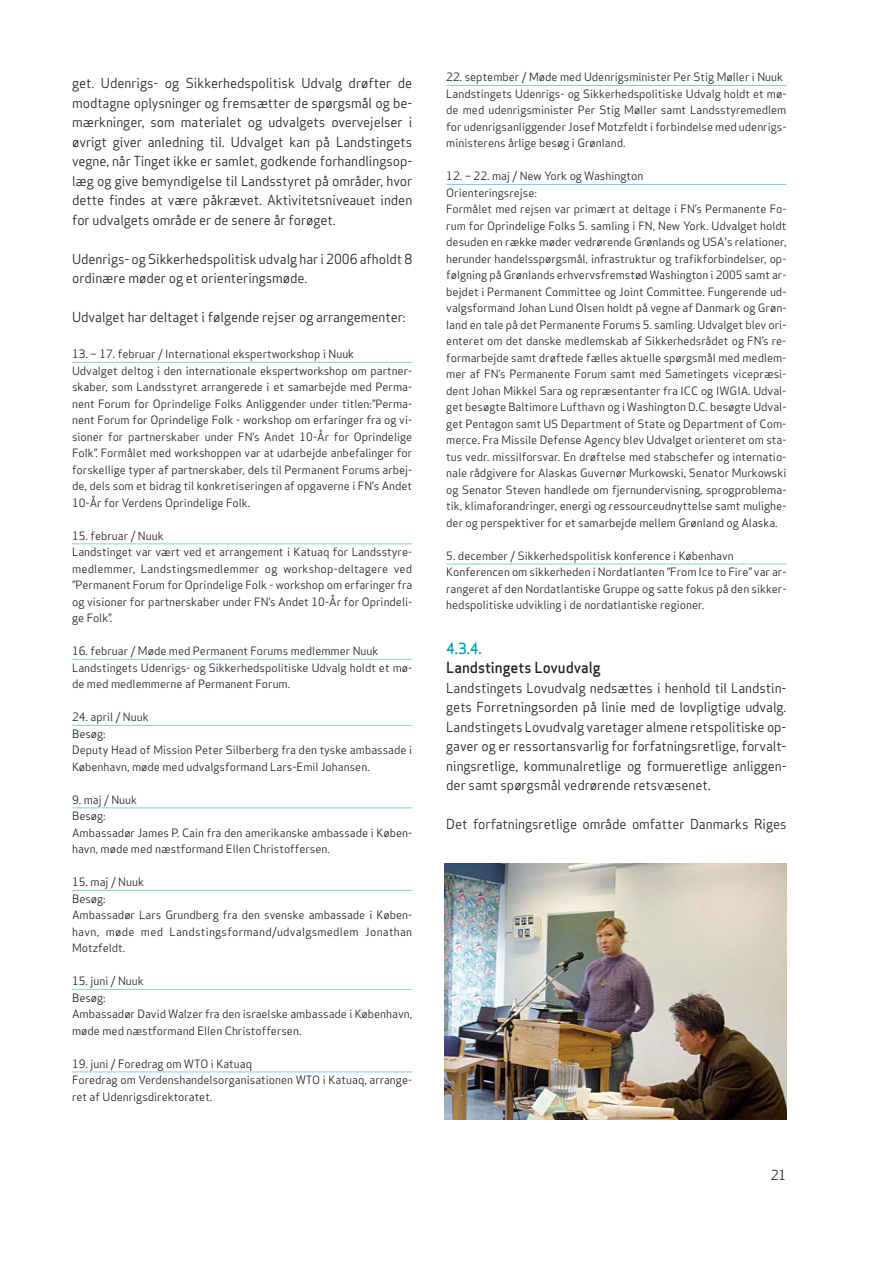
<style>
.page{position:relative;width:893px;height:1263px;background:#fff}
.page>*{position:absolute;margin:0;border:0;box-sizing:border-box;transform-origin:0 0}
.t1{font:15px "Apex Sans Medium T";letter-spacing:-.005em;color:#231f20}
.t2{font:15px "Apex Sans Medium T";color:#00a0af}
.t3{font:13.5px/19.5px "Apex Sans Book T";letter-spacing:-.005em;color:#231f20;text-align:justify}
.t4{font:11.25px/16.5px "Apex Sans Book T";color:#231f20}
</style>
<div class="page">
<hr style="left:72px;top:362px;width:340px;height:1px;background:#87cdeb">
<hr style="left:72px;top:543px;width:340px;height:1px;background:#87cdeb">
<hr style="left:72px;top:659px;width:340px;height:1px;background:#87cdeb">
<hr style="left:72px;top:725px;width:340px;height:1px;background:#87cdeb">
<hr style="left:72px;top:807px;width:340px;height:1px;background:#87cdeb">
<hr style="left:72px;top:890px;width:340px;height:1px;background:#87cdeb">
<hr style="left:72px;top:989px;width:340px;height:1px;background:#87cdeb">
<hr style="left:72px;top:1071px;width:340px;height:1px;background:#87cdeb">
<hr style="left:446px;top:85px;width:340px;height:1px;background:#87cdeb">
<hr style="left:446px;top:184px;width:340px;height:1px;background:#87cdeb">
<hr style="left:446px;top:564px;width:340px;height:1px;background:#87cdeb">
<img style="left:445px;top:864px;width:341px;height:255px">
<p class="t3" style="left:72px;top:75px;width:342px">get. Udenrigs- og Sikkerhedspolitisk Udvalg drøfter de modtagne oplysninger og fremsætter de spørgsmål og be&shy;mærkninger, som materialet og udvalgets overvejelser i øvrigt giver anledning til. Udvalget kan på Landstingets vegne, når Tinget ikke er samlet, godkende forhandlingsop&shy;læg og give bemyndigelse til Landsstyret på områder, hvor dette findes at være påkrævet. Aktivitetsniveauet inden for udvalgets område er de senere år forøget.</p>
<p class="t3" style="left:72px;top:251px;width:342px">Udenrigs- og Sikkerhedspolitisk udvalg har i 2006 afholdt 8 ordinære møder og et orienteringsmøde.</p>
<p class="t3" style="left:72px;top:309px;width:335px">Udvalget har deltaget i følgende rejser og arrangementer:</p>
<p class="t4" style="left:72px;top:347px;width:342px">13. – 17. februar / International ekspertworkshop i Nuuk<br>Udvalget deltog i den internationale ekspertworkshop om partner&shy;skaber, som Landsstyret arrangerede i et samarbejde med Perma&shy;nent Forum for Oprindelige Folks Anliggender under titlen:”Perma&shy;nent Forum for Oprindelige Folk - workshop om erfaringer fra og vi&shy;sioner for partnerskaber under FN’s Andet 10-År for Oprindelige Folk”. Formålet med workshoppen var at udarbejde anbefalinger for forskellige typer af partnerskaber, dels til Permanent Forums arbej&shy;de, dels som et bidrag til konkretiseringen af opgaverne i FN’s Andet 10-År for Verdens Oprindelige Folk.</p>
<p class="t4" style="left:72px;top:529px;width:342px">15. februar / Nuuk<br>Landstinget var vært ved et arrangement i Katuaq for Landsstyre&shy;medlemmer, Landstingsmedlemmer og workshop-deltagere ved ”Permanent Forum for Oprindelige Folk - workshop om erfaringer fra og visioner for partnerskaber under FN’s Andet 10-År for Oprindeli&shy;ge Folk”.</p>
<p class="t4" style="left:72px;top:644px;width:342px">16. februar / Møde med Permanent Forums medlemmer Nuuk<br>Landstingets Udenrigs- og Sikkerhedspolitiske Udvalg holdt et mø&shy;de med medlemmerne af Permanent Forum.</p>
<p class="t4" style="left:72px;top:710px;width:342px">24. april / Nuuk<br>Besøg:<br>Deputy Head of Mission Peter Silberberg fra den tyske ambassade i København, møde med udvalgsformand Lars-Emil Johansen.</p>
<p class="t4" style="left:72px;top:793px;width:342px">9. maj / Nuuk<br>Besøg:<br>Ambassadør James P. Cain fra den amerikanske ambassade i Køben&shy;havn, møde med næstformand Ellen Christoffersen.</p>
<p class="t4" style="left:72px;top:875px;width:342px">15. maj / Nuuk<br>Besøg:<br>Ambassadør Lars Grundberg fra den svenske ambassade i Køben&shy;havn, møde med Landstingsformand/udvalgsmedlem Jonathan<br>Motzfeldt.</p>
<p class="t4" style="left:72px;top:974px;width:342px">15. juni / Nuuk<br>Besøg:<br>Ambassadør David Walzer fra den israelske ambassade i København, møde med næstformand Ellen Christoffersen.</p>
<p class="t4" style="left:72px;top:1057px;width:342px">19. juni / Foredrag om WTO i Katuaq<br>Foredrag om Verdenshandelsorganisationen WTO i Katuaq, arrange&shy;ret af Udenrigsdirektoratet.</p>
<p class="t4" style="left:446px;top:70px;width:342px">22. september / Møde med Udenrigsminister Per Stig Møller i Nuuk Landstingets Udenrigs- og Sikkerhedspolitiske Udvalg holdt et mø&shy;de med udenrigsminister Per Stig Møller samt Landsstyremedlem for udenrigsanliggender Josef Motzfeldt i forbindelse med udenrigs&shy;ministerens årlige besøg i Grønland.</p>
<p class="t4" style="left:446px;top:169px;width:342px">12. – 22. maj / New York og Washington<br>Orienteringsrejse:<br>Formålet med rejsen var primært at deltage i FN’s Permanente Fo&shy;rum for Oprindelige Folks 5. samling i FN, New York. Udvalget holdt desuden en række møder vedrørende Grønlands og USA's relationer, herunder handelsspørgsmål, infrastruktur og trafikforbindelser, op&shy;følgning på Grønlands erhvervsfremstød Washington i 2005 samt ar&shy;bejdet i Permanent Committee og Joint Committee. Fungerende ud&shy;valgsformand Johan Lund Olsen holdt på vegne af Danmark og Grøn&shy;land en tale på det Permanente Forums 5. samling. Udvalget blev ori&shy;enteret om det danske medlemskab af Sikkerhedsrådet og FN’s re&shy;formarbejde samt drøftede fælles aktuelle spørgsmål med medlem&shy;mer af FN’s Permanente Forum samt med Sametingets vicepræsi&shy;dent Johan Mikkel Sara og repræsentanter fra ICC og IWGIA. Udval&shy;get besøgte Baltimore Lufthavn og i Washington D.C. besøgte Udval&shy;get Pentagon samt US Department of State og Department of Com&shy;merce. Fra Missile Defense Agency blev Udvalget orienteret om sta&shy;tus vedr. missilforsvar. En drøftelse med stabschefer og internatio&shy;nale rådgivere for Alaskas Guvernør Murkowski, Senator Murkowski og Senator Steven handlede om fjernundervisning, sprogproblema&shy;tik, klimaforandringer, energi og ressourceudnyttelse samt mulighe&shy;der og perspektiver for et samarbejde mellem Grønland og Alaska.</p>
<p class="t4" style="left:446px;top:549px;width:342px">5. december / Sikkerhedspolitisk konference i København Konferencen om sikkerheden i Nordatlanten ”From Ice to Fire” var ar&shy;rangeret af den Nordatlantiske Gruppe og satte fokus på den sikker&shy;hedspolitiske udvikling i de nordatlantiske regioner.</p>
<h1 class="t2" style="left:446px;top:642px;width:37px">4.3.4.</h1>
<h1 class="t1" style="left:446px;top:662px;width:156px">Landstingets Lovudvalg</h1>
<p class="t3" style="left:446px;top:680px;width:342px">Landstingets Lovudvalg nedsættes i henhold til Landstin&shy;gets Forretningsorden på linie med de lovpligtige udvalg.<br>Landstingets Lovudvalg varetager almene retspolitiske op&shy;gaver og er ressortansvarlig for forfatningsretlige, forvalt&shy;ningsretlige, kommunalretlige og formueretlige anliggen&shy;der samt spørgsmål vedrørende retsvæsenet.</p>
<p class="t3" style="left:446px;top:816px;width:342px">Det forfatningsretlige område omfatter Danmarks Riges</p>
<p class="t3" style="left:771px;top:1167px;width:17px">21</p>
</div>
